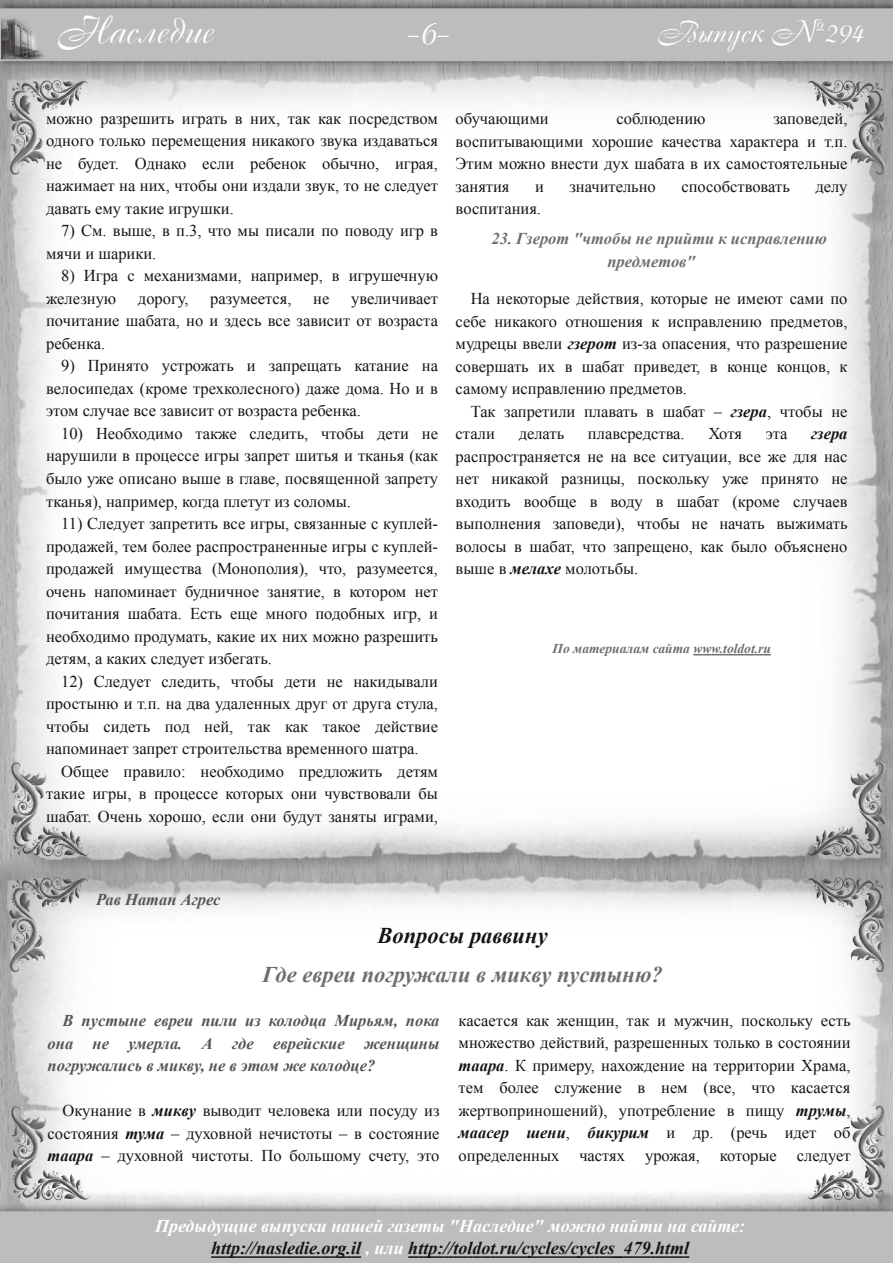
<style>
.page{position:relative;width:893px;height:1263px;background:#fff}
.page>*{position:absolute;margin:0;border:0;box-sizing:border-box;transform-origin:0 0}
.t1{font:37.5px "Cassandra";color:#fff}
.t2{font:30px "Cassandra";color:#fff}
.t3{font:italic 700 22.5px "Times New Roman";color:#6d6e6f}
.t4{font:italic 700 22.5px "Times New Roman";color:#161413}
.t5{font:italic 700 18px/22.5px "Times New Roman";color:#161413;text-align:center}
.t6{font:16.5px/22.5px "Times New Roman";color:#161413;text-align:justify}
.t7{font:italic 700 16.5px/22.5px "Times New Roman";color:#545556;text-align:justify}
.t8{font:italic 700 16.5px/22.5px "Times New Roman";color:#6d6e6f}
.t9{font:italic 700 16.5px "Times New Roman";color:#161413}
.t10{font:italic 700 13.5px "Times New Roman";color:#6d6e6f}
.s1{font-weight:700;font-style:italic}
.s2{color:#fff}
</style>
<div class="page">
<img style="left:0;top:0;width:893px;height:1263px">
<img style="left:1px;top:11px;width:55px;height:52px">
<svg style="left:211px;top:1256px;width:150px;height:2px"></svg>
<svg style="left:408px;top:1256px;width:281px;height:2px"></svg>
<svg style="left:693px;top:654px;width:78px;height:1px"></svg>
<h1 class="t1" style="left:57px;top:6px;width:158px">Наследие</h1>
<h1 class="t1" style="left:406px;top:8px;width:44px">-6-</h1>
<h2 class="t2" style="left:657px;top:12px;width:208px">Выпуск №294</h2>
<p class="t6" style="left:46px;top:107px;width:393px">можно разрешить играть в них, так как посредством одного только перемещения никакого звука издаваться не будет. Однако если ребенок обычно, играя, нажимает на них, чтобы они издали звук, то не следует давать ему такие игрушки.</p>
<p class="t6" style="left:46px;top:220px;width:393px;text-indent:15px">7) См. выше, в п.3, что мы писали по поводу игр в мячи и шарики.</p>
<p class="t6" style="left:46px;top:265px;width:393px;text-indent:15px">8) Игра с механизмами, например, в игрушечную железную</p>
<p class="t6" style="left:46px;top:287px;width:393px;text-indent:305px">увеличивает почитание шабата, но и здесь все зависит от возраста ребенка.</p>
<p class="t6" style="left:46px;top:355px;width:393px;text-indent:15px">9) Принято устрожать и запрещать катание на велосипедах (кроме трехколесного) даже дома. Но и в этом случае все зависит от возраста ребенка.</p>
<p class="t6" style="left:46px;top:422px;width:393px;text-indent:15px">10) Необходимо также следить, чтобы дети не нарушили в процессе игры запрет шитья и тканья (как было уже описано выше в главе, посвященной запрету тканья), например, когда плетут из соломы.</p>
<p class="t6" style="left:46px;top:512px;width:393px;text-indent:15px">11) Следует запретить все игры, связанные с куплей&shy;продажей, тем более распространенные игры с куплей&shy;продажей имущества (Монополия), что, разумеется, очень напоминает будничное занятие, в котором нет почитания шабата. Есть еще много подобных игр, и необходимо продумать, какие их них можно разрешить детям, а каких следует избегать.</p>
<p class="t6" style="left:46px;top:670px;width:393px;text-indent:15px">12) Следует следить, чтобы дети не накидывали простыню и т.п. на два удаленных друг от друга стула, чтобы сидеть под ней, так как такое действие напоминает запрет строительства временного шатра.</p>
<p class="t6" style="left:46px;top:760px;width:393px;text-indent:15px">Общее правило: необходимо предложить детям такие игры, в процессе которых они чувствовали бы шабат. Очень хорошо, если они будут заняты играми,</p>
<p class="t6" style="left:138px;top:287px;width:52px">дорогу,</p>
<p class="t6" style="left:210px;top:287px;width:83px">разумеется,</p>
<p class="t6" style="left:313px;top:287px;width:18px">не</p>
<p class="t6" style="left:456px;top:108px;width:95px">обучающими</p>
<p class="t6" style="left:616px;top:108px;width:90px">соблюдению</p>
<p class="t6" style="left:456px;top:108px;width:393px;text-indent:318px">заповедей, воспитывающими хорошие качества характера и т.п.<br>Этим можно внести дух шабата в их самостоятельные занятия</p>
<p class="t6" style="left:535px;top:175px;width:10px">и</p>
<p class="t6" style="left:569px;top:175px;width:88px">значительно</p>
<p class="t6" style="left:681px;top:175px;width:110px">способствовать</p>
<p class="t6" style="left:815px;top:175px;width:34px">делу</p>
<p class="t6" style="left:456px;top:198px;width:87px">воспитания.</p>
<p class="t8" style="left:607px;top:228px;width:221px;text-indent:-116px">23. Гзерот "чтобы не прийти к исправлению предметов"</p>
<p class="t6" style="left:456px;top:288px;width:393px;text-indent:15px">На некоторые действия, которые не имеют сами по себе никакого отношения к исправлению предметов, мудрецы ввели <span class="s1">гзерот</span> из-за опасения, что разрешение совершать их в шабат приведет, в конце концов, к самому исправлению предметов.</p>
<p class="t6" style="left:456px;top:400px;width:393px;text-indent:15px">Так запретили плавать в шабат – <span class="s1">гзера</span>, чтобы не стали</p>
<p class="t6" style="left:519px;top:423px;width:47px">делать</p>
<p class="t6" style="left:588px;top:423px;width:98px">плавсредства.</p>
<p class="t6" style="left:708px;top:423px;width:35px">Хотя</p>
<p class="t6" style="left:766px;top:423px;width:23px">эта</p>
<p class="t9" style="left:811px;top:425px;width:38px">гзера</p>
<p class="t6" style="left:456px;top:445px;width:393px">распространяется не на все ситуации, все же для нас нет никакой разницы, поскольку уже принято не входить вообще в воду в шабат (кроме случаев выполнения заповеди), чтобы не начать выжимать волосы в шабат, что запрещено, как было объяснено выше в <span class="s1">мелахе</span> молотьбы.</p>
<p class="t10" style="left:553px;top:640px;width:220px">По материалам сайта www.toldot.ru</p>
<p class="t7" style="left:96px;top:888px;width:126px">Рав Натан Агрес</p>
<h3 class="t4" style="left:378px;top:923px;width:172px">Вопросы раввину</h3>
<h3 class="t3" style="left:262px;top:962px;width:402px">Где евреи погружали в микву пустыню?</h3>
<p class="t6" style="left:459px;top:1009px;width:393px">касается как женщин, так и мужчин, поскольку есть множество действий, разрешенных только в состоянии <span class="s1">таара</span>. К примеру, нахождение на территории Храма, тем более служение в нем (все, что касается жертвоприношений), употребление в пищу <span class="s1">трумы</span>, <span class="s1">маасер шени</span>, <span class="s1">бикурим</span> и др. (речь идет об определенных частях урожая, которые следует</p>
<p class="t7" style="left:48px;top:1009px;width:393px;text-indent:15px">В пустыне евреи пили из колодца Мирьям, пока она не умерла. А где еврейские женщины погружались в микву, не в этом же колодце?</p>
<p class="t6" style="left:48px;top:1099px;width:393px;text-indent:15px">Окунание в <span class="s1">микву</span> выводит человека или посуду из состояния <span class="s1">тума</span> – духовной нечистоты – в состояние <span class="s1">таара</span> – духовной чистоты. По большому счету, это</p>
<p class="t5" style="left:155px;top:1214px;width:592px"><span class="s2">Предыдущие выпуски нашей газеты "Наследие" можно найти на сайте: </span>http://nasledie.org.il <span class="s2">, или</span> http://toldot.ru/cycles/cycles_479.html</p>
</div>
